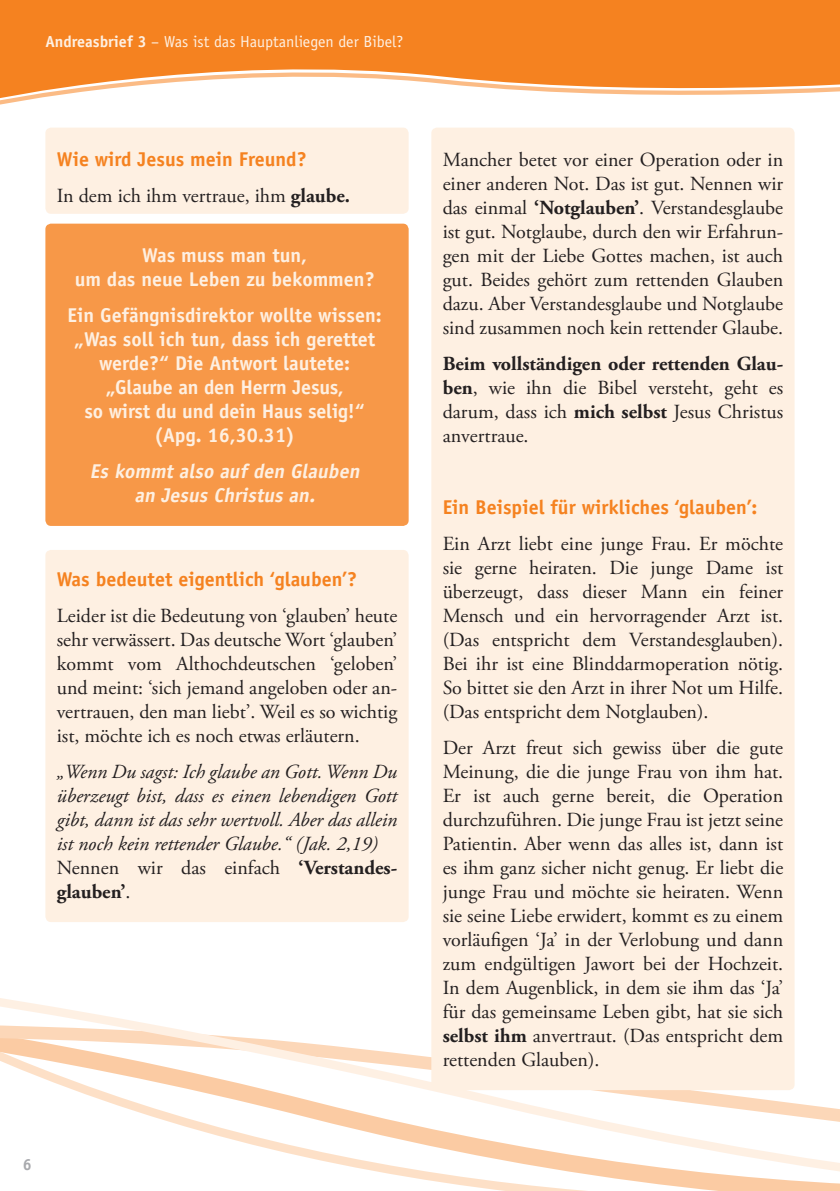
<style>
.page{position:relative;width:840px;height:1191px;background:#fff}
.page>*{position:absolute;margin:0;border:0;box-sizing:border-box;transform-origin:0 0}
._02_Grundtext{font:20px/24px "Adobe Garamond Pro";color:#231f20;text-align:justify}
._04_Kastentext_auf_o{font:700 20px/24px "Officina Sans";color:#fef0e2;text-align:center}
._02_Grundtext-2{font:italic 20px/24px "Adobe Garamond Pro";color:#231f20;text-align:justify}
._03_Zwischenüberschr{font:700 20px "Officina Sans";color:#f58220}
._04_Kastentext_auf_o-2{font:italic 700 20px/24px "Officina Sans";color:#fef0e2;text-align:center}
.t1{font:16px "Officina Sans";color:#fef0e2}
.t2{font:700 16px "Officina Sans";color:#a8a9ad}
.s1{font-weight:700}
</style>
<div class="page">
<svg style="left:0;top:748px;width:839px;height:443px"></svg>
<svg style="left:0;top:0;width:839px;height:101px;background:#f69847"></svg>
<div style="left:431px;top:128px;width:363px;height:962px;background:#fef0e2;border-radius:6px"></div>
<div style="left:45px;top:128px;width:363px;height:86px;background:#fef0e2;border-radius:6px"></div>
<div style="left:45px;top:550px;width:363px;height:372px;background:#fef0e2;border-radius:6px"></div>
<div style="left:45px;top:224px;width:363px;height:302px;background:#f79848;border-radius:6px"></div>
<p class="t1" style="left:45px;top:32px;width:359px"><span class="s1">Andreasbrief 3</span> – Was ist das Hauptanliegen der Bibel?</p>
<p class="_03_Zwischenüberschr" style="left:57px;top:146px;width:251px">Wie wird Jesus mein Freund?</p>
<p class="_02_Grundtext" style="left:57px;top:184px;width:295px">In dem ich ihm vertraue, ihm <span class="s1">glaube.</span></p>
<p class="_04_Kastentext_auf_o" style="left:75px;top:243px;width:301px">Was muss man tun,<br>um das neue Leben zu bekommen?</p>
<p class="_04_Kastentext_auf_o" style="left:68px;top:303px;width:315px">Ein Gefängnisdirektor wollte wissen: „Was soll ich tun, dass ich gerettet werde?“ Die Antwort lautete: „Glaube an den Herrn Jesus,<br>so wirst du und dein Haus selig!“ (Apg. 16,30.31)</p>
<p class="_04_Kastentext_auf_o-2" style="left:90px;top:459px;width:275px">Es kommt also auf den Glauben an Jesus Christus an.</p>
<p class="_03_Zwischenüberschr" style="left:57px;top:566px;width:301px">Was bedeutet eigentlich ‘glauben’?</p>
<p class="_02_Grundtext" style="left:57px;top:604px;width:342px">Leider ist die Bedeutung von ‘glauben’ heute sehr verwässert. Das deutsche Wort ‘glauben’ kommt vom Althochdeutschen ‘geloben’ und meint: ‘sich jemand angeloben oder an&shy;vertrauen, den man liebt’. Weil es so wichtig ist, möchte ich es noch etwas erläutern.</p>
<p class="_02_Grundtext-2" style="left:57px;top:760px;width:342px">„Wenn Du sagst: Ich glaube an Gott. Wenn Du überzeugt bist, dass es einen lebendigen Gott gibt, dann ist das sehr wertvoll. Aber das allein ist noch kein rettender Glaube.“ (Jak. 2,19)</p>
<p class="_02_Grundtext" style="left:57px;top:856px;width:342px">Nennen wir das einfach <span class="s1">‘Verstandes&shy;glauben’</span>.</p>
<p class="t2" style="left:23px;top:1154px;width:10px">6</p>
<p class="_02_Grundtext" style="left:442px;top:148px;width:342px">Mancher betet vor einer Operation oder in einer anderen Not. Das ist gut. Nennen wir das einmal <span class="s1">‘Notglauben’</span>. Verstandesglaube ist gut. Notglaube, durch den wir Erfahrun&shy;gen mit der Liebe Gottes machen, ist auch gut. Beides gehört zum rettenden Glauben dazu. Aber Verstandesglaube und Notglaube sind zusammen noch kein rettender Glaube.</p>
<p class="_02_Grundtext" style="left:442px;top:352px;width:342px"><span class="s1">Beim vollständigen oder rettenden Glau&shy;ben</span>, wie ihn die Bibel versteht, geht es darum, dass ich <span class="s1">mich selbst</span> Jesus Christus anvertraue.</p>
<p class="_03_Zwischenüberschr" style="left:442px;top:494px;width:316px">Ein Beispiel für wirkliches ‘glauben’:</p>
<p class="_02_Grundtext" style="left:442px;top:532px;width:342px">Ein Arzt liebt eine junge Frau. Er möchte sie gerne heiraten. Die junge Dame ist überzeugt, dass dieser Mann ein feiner Mensch und ein hervorragender Arzt ist. (Das entspricht dem Verstandesglauben).<br>Bei ihr ist eine Blinddarmoperation nötig.<br>So bittet sie den Arzt in ihrer Not um Hilfe. (Das entspricht dem Notglauben).</p>
<p class="_02_Grundtext" style="left:442px;top:736px;width:342px">Der Arzt freut sich gewiss über die gute Meinung, die die junge Frau von ihm hat.<br>Er ist auch gerne bereit, die Operation durchzuführen. Die junge Frau ist jetzt seine Patientin. Aber wenn das alles ist, dann ist es ihm ganz sicher nicht genug. Er liebt die junge Frau und möchte sie heiraten. Wenn sie seine Liebe erwidert, kommt es zu einem vorläufigen ‘Ja’ in der Verlobung und dann zum endgültigen Jawort bei der Hochzeit.<br>In dem Augenblick, in dem sie ihm das ‘Ja’ für das gemeinsame Leben gibt, hat sie sich <span class="s1">selbst ihm</span> anvertraut. (Das entspricht dem rettenden Glauben).</p>
</div>
